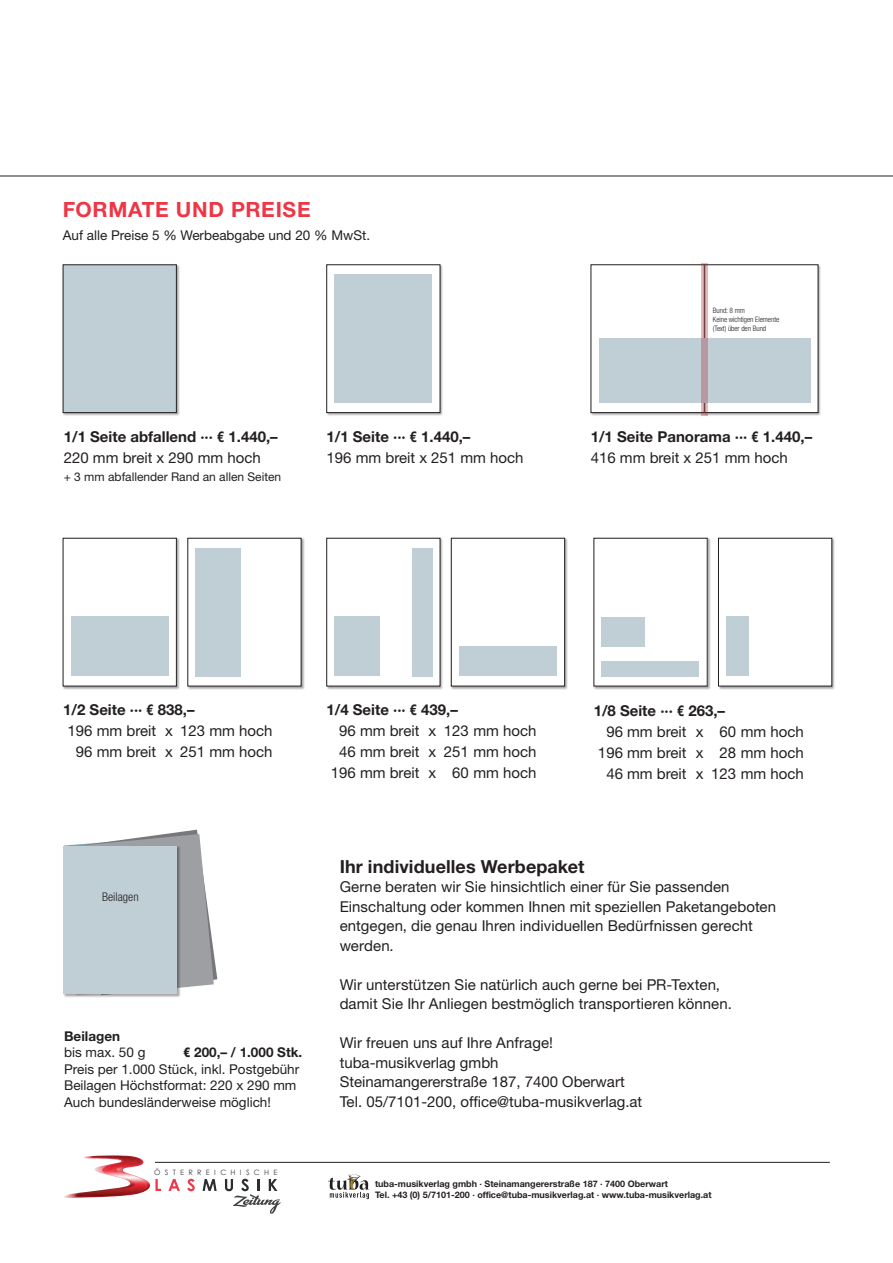
<style>
.page{position:relative;width:893px;height:1263px;background:#fff}
.page>*{position:absolute;margin:0;border:0;box-sizing:border-box;transform-origin:0 0}
.t1{font:700 21px "Helvetica Neue";letter-spacing:.03em;color:#ee3646}
.t2{font:700 18px "Helvetica Neue";letter-spacing:.005em;color:#231f20}
.t3{font:15px/19.5px "Helvetica Neue";color:#231f20}
.t4{font:700 15px/21px "Helvetica Neue";color:#231f20}
.t5{font:13.5px/16.5px "Helvetica Neue";color:#231f20}
.t6{font:700 13.5px "Helvetica Neue";color:#231f20}
.t7{font:12px "Helvetica Neue";color:#231f20}
.t8{font:300 condensed 12px "Helvetica Neue";color:#231f20}
.t9{font:700 9px/10.8px "Helvetica Neue";color:#231f20}
.t10{font:300 condensed 7.5px/9px "Helvetica Neue";letter-spacing:-.01em;color:#231f20}
.t11{font:7.35px "Century Gothic Std";letter-spacing:.58em;color:#404244}
.s1{font-stretch:condensed}
.s2{font-weight:400}
.s3{font-weight:700}
.s4{font-weight:700;font-stretch:condensed}
.s5{font-weight:900;font-stretch:condensed}
</style>
<div class="page">
<hr style="left:0;top:176px;width:893px;height:1px;background:#231f20">
<div style="left:62px;top:264px;width:118px;height:152px;background:#231f20;opacity:.4"></div>
<div style="left:63px;top:265px;width:113px;height:148px;background:#c0ced6"></div>
<div style="left:63px;top:265px;width:114px;height:148px;border:1px solid #231f20"></div>
<div style="left:326px;top:264px;width:118px;height:152px;background:#231f20;opacity:.4"></div>
<div style="left:327px;top:265px;width:113px;height:148px;background:#fff"></div>
<div style="left:326px;top:265px;width:114px;height:148px;border:1px solid #231f20"></div>
<div style="left:590px;top:264px;width:118px;height:152px;background:#231f20;opacity:.4"></div>
<div style="left:591px;top:265px;width:113px;height:148px;background:#fff"></div>
<div style="left:591px;top:265px;width:113px;height:148px;border:1px solid #231f20"></div>
<div style="left:704px;top:264px;width:118px;height:152px;background:#231f20;opacity:.4"></div>
<div style="left:705px;top:265px;width:113px;height:148px;background:#fff"></div>
<div style="left:704px;top:265px;width:114px;height:148px;border:1px solid #231f20"></div>
<div style="left:334px;top:274px;width:98px;height:129px;background:#c0ced6"></div>
<div style="left:599px;top:339px;width:211px;height:64px;background:#c0ced6"></div>
<svg style="left:64px;top:830px;width:153px;height:165px"></svg>
<div style="left:63px;top:846px;width:117px;height:151px;background:#231f20;opacity:.4"></div>
<div style="left:64px;top:846px;width:113px;height:148px;background:#c0ced6"></div>
<div style="left:593px;top:537px;width:118px;height:153px;background:#231f20;opacity:.4"></div>
<div style="left:594px;top:538px;width:113px;height:148px;background:#fff"></div>
<div style="left:718px;top:537px;width:117px;height:153px;background:#231f20;opacity:.4"></div>
<div style="left:718px;top:538px;width:114px;height:148px;background:#fff"></div>
<div style="left:718px;top:538px;width:114px;height:148px;border:1px solid #231f20"></div>
<div style="left:602px;top:661px;width:97px;height:15px;background:#c0ced6"></div>
<div style="left:726px;top:617px;width:23px;height:59px;background:#c0ced6"></div>
<div style="left:602px;top:617px;width:43px;height:29px;background:#c0ced6"></div>
<div style="left:62px;top:537px;width:118px;height:153px;background:#231f20;opacity:.4"></div>
<div style="left:63px;top:538px;width:113px;height:148px;background:#fff"></div>
<div style="left:63px;top:538px;width:114px;height:148px;border:1px solid #231f20"></div>
<div style="left:187px;top:537px;width:118px;height:153px;background:#231f20;opacity:.4"></div>
<div style="left:188px;top:538px;width:113px;height:148px;background:#fff"></div>
<div style="left:326px;top:537px;width:118px;height:153px;background:#231f20;opacity:.4"></div>
<div style="left:327px;top:538px;width:113px;height:148px;background:#fff"></div>
<div style="left:326px;top:538px;width:114px;height:148px;border:1px solid #231f20"></div>
<div style="left:451px;top:537px;width:117px;height:153px;background:#231f20;opacity:.4"></div>
<div style="left:451px;top:538px;width:114px;height:148px;background:#fff"></div>
<div style="left:451px;top:538px;width:114px;height:148px;border:1px solid #231f20"></div>
<div style="left:71px;top:617px;width:98px;height:59px;background:#c0ced6"></div>
<div style="left:196px;top:548px;width:45px;height:128px;background:#c0ced6"></div>
<div style="left:334px;top:617px;width:46px;height:59px;background:#c0ced6"></div>
<div style="left:459px;top:646px;width:98px;height:30px;background:#c0ced6"></div>
<div style="left:412px;top:548px;width:20px;height:128px;background:#c0ced6"></div>
<svg style="left:702px;top:263px;width:6px;height:153px"></svg>
<svg style="left:328px;top:1174px;width:41px;height:25px"></svg>
<hr style="left:155px;top:1162px;width:675px;height:1px;background:#231f20">
<img style="left:64px;top:1155px;width:86px;height:43px">
<svg style="left:155px;top:1179px;width:6px;height:12px"></svg>
<svg style="left:168px;top:1179px;width:12px;height:12px"></svg>
<svg style="left:187px;top:1179px;width:8px;height:12px"></svg>
<svg style="left:203px;top:1179px;width:14px;height:12px"></svg>
<svg style="left:225px;top:1179px;width:56px;height:35px"></svg>
<h1 class="t1" style="left:63px;top:197px;width:249px">FORMATE UND PREISE</h1>
<p class="t5" style="left:63px;top:227px;width:309px">Auf alle Preise 5 % Werbeabgabe und 20 % MwSt.</p>
<p class="t10" style="left:713px;top:306px;width:68px">Bund: 8 mm<br>Keine wichtigen Elemente (Text) über den Bund</p>
<p class="t4" style="left:64px;top:425px;width:215px">1/1 Seite abfallend ··· <span class="s1">€</span> 1.440,–<br><span class="s2">220 mm breit x 290 mm hoch</span></p>
<p class="t7" style="left:64px;top:469px;width:219px">+ 3 mm abfallender Rand an allen Seiten</p>
<p class="t3" style="left:326px;top:425px;width:199px;line-height:21px"><span class="s3">1/1 Seite ···</span> <span class="s4">€</span> <span class="s3">1.440,–<br></span>196 mm breit x 251 mm hoch</p>
<p class="t4" style="left:591px;top:425px;width:223px">1/1 Seite Panorama ··· <span class="s1">€</span> 1.440,–<br><span class="s2">416 mm breit x 251 mm hoch</span></p>
<p class="t4" style="left:63px;top:699px;width:133px">1/2 Seite ··· <span class="s1">€</span> 838,–</p>
<p class="t3" style="left:68px;top:721px;width:206px">196 mm breit x 123 mm hoch</p>
<p class="t3" style="left:76px;top:742px;width:198px">96 mm breit x 251 mm hoch</p>
<p class="t4" style="left:326px;top:699px;width:133px">1/4 Seite ··· <span class="s1">€</span> 439,–</p>
<p class="t3" style="left:339px;top:721px;width:199px">96 mm breit x 123 mm hoch</p>
<p class="t3" style="left:339px;top:742px;width:199px">46 mm breit x 251 mm hoch</p>
<p class="t3" style="left:331px;top:763px;width:207px">196 mm breit x 60 mm hoch</p>
<p class="t4" style="left:594px;top:700px;width:133px">1/8 Seite ··· <span class="s1">€</span> 263,–</p>
<p class="t3" style="left:606px;top:722px;width:199px">96 mm breit x 60 mm hoch</p>
<p class="t3" style="left:598px;top:743px;width:207px">196 mm breit x 28 mm hoch</p>
<p class="t3" style="left:606px;top:764px;width:199px">46 mm breit x 123 mm hoch</p>
<p class="t8" style="left:102px;top:889px;width:38px">Beilagen</p>
<p class="t6" style="left:64px;top:1027px;width:57px">Beilagen</p>
<p class="t5" style="left:64px;top:1044px;width:83px">bis max. 50 g</p>
<p class="t5" style="left:64px;top:1044px;width:240px;text-indent:119px"><span class="s5">€</span> <span class="s3">200,– / 1.000 Stk.<br></span>Preis per 1.000 Stück, inkl. Postgebühr<br>Beilagen Höchstformat: 220 x 290 mm<br>Auch bundesländerweise möglich!</p>
<p class="t11" style="left:154px;top:1167px;width:125px">ÖSTERREICHISCHE</p>
<p class="t2" style="left:340px;top:855px;width:246px">Ihr individuelles Werbepaket</p>
<p class="t3" style="left:340px;top:877px;width:438px">Gerne beraten wir Sie hinsichtlich einer für Sie passenden Einschaltung oder kommen Ihnen mit speziellen Paketangeboten entgegen, die genau Ihren individuellen Bedürfnissen gerecht werden.</p>
<p class="t3" style="left:340px;top:974px;width:394px">Wir unterstützen Sie natürlich auch gerne bei PR-Texten, damit Sie Ihr Anliegen bestmöglich transportieren können.</p>
<p class="t3" style="left:340px;top:1033px;width:304px">Wir freuen uns auf Ihre Anfrage! tuba-musikverlag gmbh Steinamangererstraße 187, 7400 Oberwart Tel. 05/7101-200, office@tuba-musikverlag.at</p>
<p class="t9" style="left:375px;top:1178px;width:338px">tuba-musikverlag gmbh · Steinamangererstraße 187 · 7400 Oberwart<br>Tel. +43 (0) 5/7101-200 · office@tuba-musikverlag.at · www.tuba-musikverlag.at</p>
</div>
